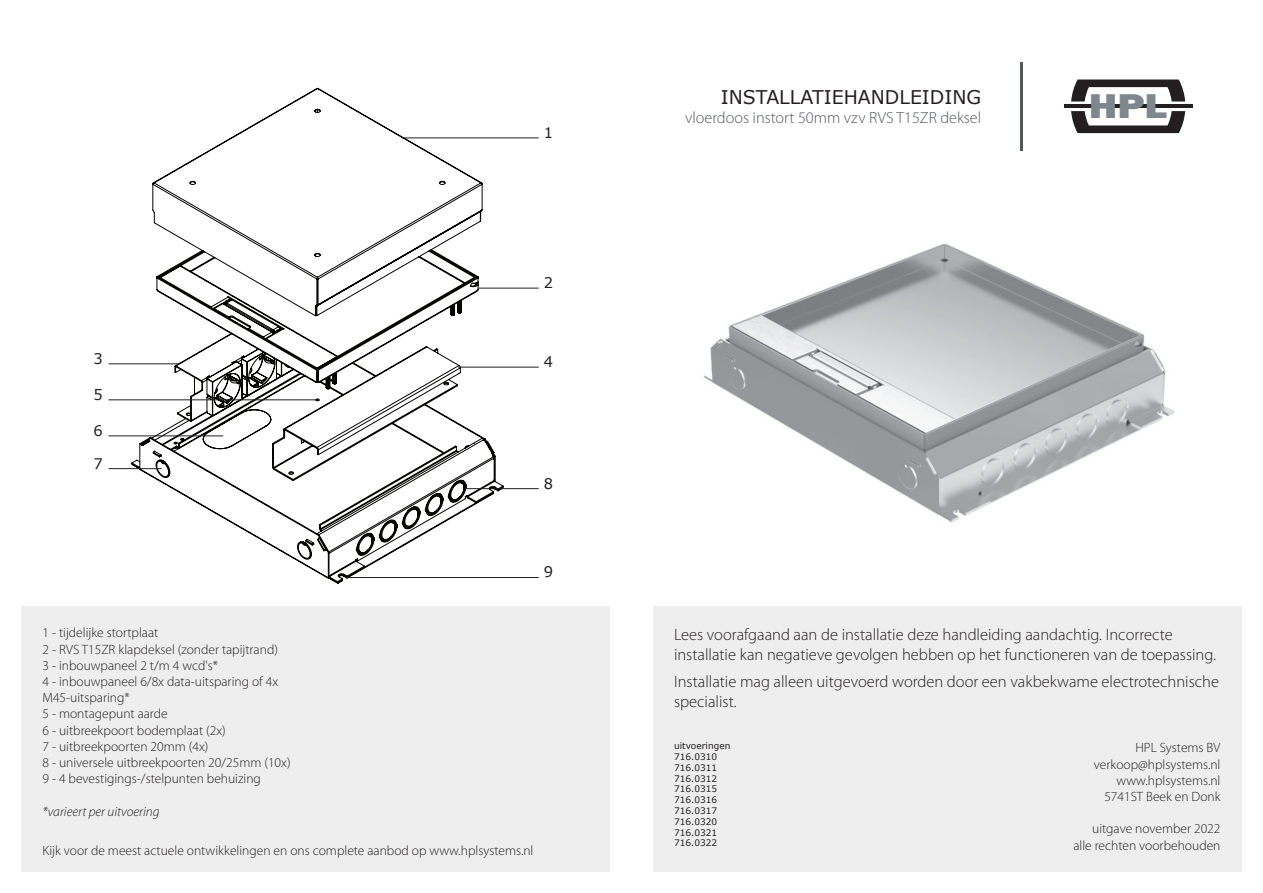
<style>
.page{position:relative;width:1263px;height:893px;background:#fff}
.page>*{position:absolute;margin:0;border:0;box-sizing:border-box;transform-origin:0 0}
.t1{font:800 35.4px "Franklin Gothic";color:#7e878d;scale:1.19 1}
.Paragraph_Style_1{font:18.9px "Verdana";color:#231f20}
.t2{font:300 16.5px/19.8px "Myriad Pro";color:#231f20}
.Paragraph_Style_1-2{font:300 16.2px "Myriad Pro";color:#54575a}
.t3{font:14.7px "Verdana";color:#231f20}
.t4{font:300 13.5px/16.2px "Myriad Pro";color:#231f20}
.t5{font:italic 300 13.5px "Myriad Pro";color:#231f20}
.t6{font:9px "Verdana";color:#231f20}
</style>
<div class="page">
<div style="left:653px;top:606px;width:589px;height:266px;background:#eee"></div>
<div style="left:21px;top:606px;width:589px;height:266px;background:#eee"></div>
<hr style="left:1020px;top:62px;width:3px;height:88px;background:#54575a">
<hr style="left:1064px;top:105px;width:128px;height:3px;background:#231f20">
<svg style="left:1071px;top:111px;width:114px;height:22px"></svg>
<svg style="left:1071px;top:80px;width:114px;height:22px"></svg>
<img style="left:704px;top:244px;width:471px;height:279px">
<svg style="left:132px;top:88px;width:371px;height:496px"></svg>
<hr style="left:402px;top:138px;width:136px;height:1px;background:#231f20">
<hr style="left:479px;top:288px;width:59px;height:1px;background:#231f20">
<hr style="left:458px;top:367px;width:80px;height:1px;background:#231f20">
<hr style="left:345px;top:577px;width:193px;height:1px;background:#231f20">
<hr style="left:109px;top:364px;width:70px;height:1px;background:#231f20">
<hr style="left:109px;top:400px;width:208px;height:1px;background:#231f20">
<hr style="left:465px;top:488px;width:73px;height:1px;background:#231f20">
<hr style="left:109px;top:436px;width:114px;height:1px;background:#231f20">
<hr style="left:109px;top:468px;width:52px;height:1px;background:#231f20">
<p class="t3" style="left:544px;top:122px;width:11px">1</p>
<p class="t3" style="left:93px;top:348px;width:11px">3</p>
<p class="t3" style="left:93px;top:384px;width:11px">5</p>
<p class="t3" style="left:93px;top:420px;width:11px">6</p>
<p class="t3" style="left:93px;top:453px;width:11px">7</p>
<p class="t3" style="left:544px;top:273px;width:11px">2</p>
<p class="t3" style="left:544px;top:352px;width:11px">4</p>
<p class="t3" style="left:544px;top:473px;width:11px">8</p>
<p class="t3" style="left:544px;top:562px;width:11px">9</p>
<p class="t4" style="left:43px;top:625px;width:117px">1 - tijdelijke stortplaat</p>
<p class="t4" style="left:43px;top:641px;width:237px">2 - RVS T15ZR klapdeksel (zonder tapijtrand)</p>
<p class="t4" style="left:43px;top:657px;width:177px">3 - inbouwpaneel 2 t/m 4 wcd's*</p>
<p class="t4" style="left:43px;top:674px;width:237px">4 - inbouwpaneel 6/8x data-uitsparing of 4x<br>M45-uitsparing*</p>
<p class="t4" style="left:43px;top:706px;width:127px">5 - montagepunt aarde</p>
<p class="t4" style="left:43px;top:722px;width:185px">6 - uitbreekpoort bodemplaat (2x)</p>
<p class="t4" style="left:43px;top:738px;width:167px">7 - uitbreekpoorten 20mm (4x)</p>
<p class="t4" style="left:43px;top:755px;width:250px">8 - universele uitbreekpoorten 20/25mm (10x)</p>
<p class="t4" style="left:43px;top:771px;width:220px">9 - 4 bevestigings-/stelpunten behuizing</p>
<p class="t5" style="left:43px;top:803px;width:119px">*varieert per uitvoering</p>
<p class="t4" style="left:43px;top:843px;width:492px">Kijk voor de meest actuele ontwikkelingen en ons complete aanbod op www.hplsystems.nl</p>
<p class="Paragraph_Style_1" style="left:721px;top:84px;width:262px">INSTALLATIEHANDLEIDING</p>
<p class="Paragraph_Style_1-2" style="left:685px;top:109px;width:298px">vloerdoos instort 50mm vzv RVS T15ZR deksel</p>
<p class="t1" style="left:1089px;top:83px;width:67px">HPL</p>
<p class="t2" style="left:674px;top:625px;width:500px">Lees voorafgaand aan de installatie deze handleiding aandachtig. Incorrecte</p>
<p class="t2" style="left:674px;top:644px;width:543px">installatie kan negatieve gevolgen hebben op het functioneren van de toepassing.</p>
<p class="t2" style="left:674px;top:672px;width:547px">Installatie mag alleen uitgevoerd worden door een vakbekwame electrotechnische specialist.</p>
<p class="t6" style="left:674px;top:740px;width:58px">uitvoeringen</p>
<p class="t6" style="left:674px;top:750px;width:45px">716.0310</p>
<p class="t6" style="left:674px;top:761px;width:45px">716.0311</p>
<p class="t6" style="left:674px;top:772px;width:45px">716.0312</p>
<p class="t6" style="left:674px;top:783px;width:45px">716.0315</p>
<p class="t6" style="left:674px;top:794px;width:45px">716.0316</p>
<p class="t6" style="left:674px;top:804px;width:45px">716.0317</p>
<p class="t6" style="left:674px;top:815px;width:45px">716.0320</p>
<p class="t6" style="left:674px;top:826px;width:45px">716.0321</p>
<p class="t6" style="left:674px;top:837px;width:45px">716.0322</p>
<p class="t4" style="left:1135px;top:740px;width:87px">HPL Systems BV</p>
<p class="t4" style="left:1094px;top:756px;width:128px">verkoop@hplsystems.nl</p>
<p class="t4" style="left:1116px;top:772px;width:105px">www.hplsystems.nl</p>
<p class="t4" style="left:1104px;top:789px;width:118px">5741ST Beek en Donk</p>
<p class="t4" style="left:1092px;top:821px;width:130px">uitgave november 2022</p>
<p class="t4" style="left:1073px;top:837px;width:149px">alle rechten voorbehouden</p>
</div>
